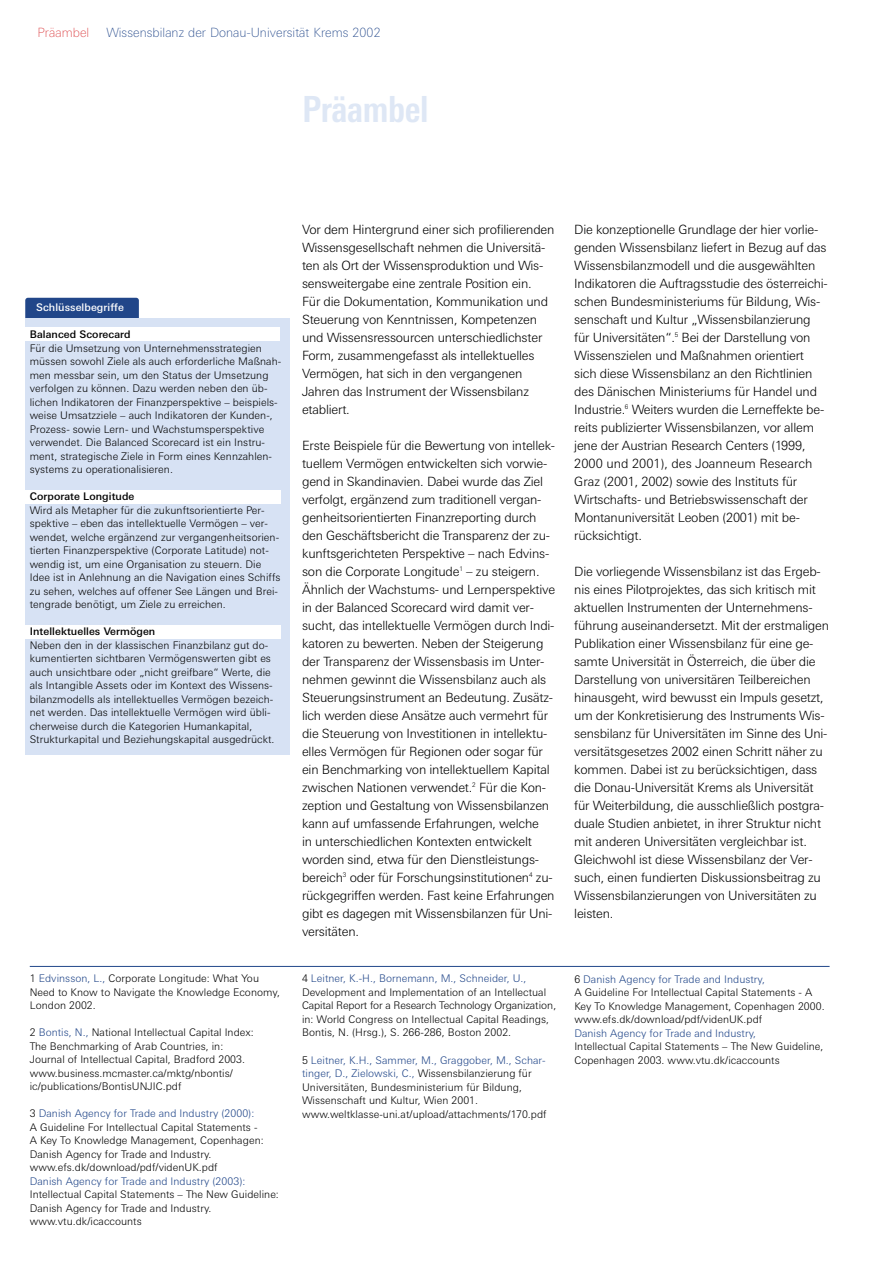
<style>
.page{position:relative;width:893px;height:1262px;background:#fff}
.page>*{position:absolute;margin:0;border:0;box-sizing:border-box;transform-origin:0 0}
.t1{font:700 condensed 36px "Linotype Univers";letter-spacing:-.01em;color:#dee7f5}
.t2{font:300 12.75px/18px "Linotype Univers Basic";letter-spacing:-.015em;color:#000}
.t3{font:100 12.75px "Linotype Univers Basic";letter-spacing:.005em;color:#214689}
.t4{font:100 12.75px "Linotype Univers Basic";letter-spacing:.005em;color:#dc4144}
.t5{font:300 10.5px/13.5px "Linotype Univers Basic";letter-spacing:.005em;color:#000}
.t6{font:300 10.5px "Linotype Univers Basic";letter-spacing:.005em;color:#214689}
.t7{font:500 10.5px "Linotype Univers Basic";letter-spacing:.005em;color:#000}
.t8{font:500 10.5px "Linotype Univers Basic";letter-spacing:.005em;color:#fff}
.s1{color:#214689}
</style>
<div class="page">
<div style="left:25px;top:298px;width:114px;height:29px;background:#214689;border-radius:3px"></div>
<div style="left:25px;top:318px;width:264px;height:437px;background:#d7e2f4"></div>
<div style="left:25px;top:328px;width:255px;height:13px;background:#fff"></div>
<div style="left:25px;top:490px;width:256px;height:13px;background:#fff"></div>
<div style="left:24px;top:625px;width:256px;height:14px;background:#fff"></div>
<hr style="left:30px;top:966px;width:799px;height:1px;background:#214689">
<p class="t4" style="left:37px;top:28px;width:53px">Präambel</p>
<p class="t3" style="left:106px;top:28px;width:276px">Wissensbilanz der Donau-Universität Krems 2002</p>
<h1 class="t1" style="left:302px;top:96px;width:128px">Präambel</h1>
<p class="t8" style="left:36px;top:304px;width:89px">Schlüsselbegriffe</p>
<p class="t7" style="left:30px;top:331px;width:102px">Balanced Scorecard</p>
<p class="t5" style="left:30px;top:342px;width:253px">Für die Umsetzung von Unternehmensstrategien müssen sowohl Ziele als auch erforderliche Maßnah&shy;men messbar sein, um den Status der Umsetzung verfolgen zu können. Dazu werden neben den üb&shy;lichen Indikatoren der Finanzperspektive – beispiels&shy;weise Umsatzziele – auch Indikatoren der Kunden-, Prozess- sowie Lern- und Wachstumsperspektive verwendet. Die Balanced Scorecard ist ein Instru&shy;ment, strategische Ziele in Form eines Kennzahlen&shy;systems zu operationalisieren.</p>
<p class="t7" style="left:30px;top:493px;width:106px">Corporate Longitude</p>
<p class="t5" style="left:30px;top:504px;width:252px">Wird als Metapher für die zukunftsorientierte Per&shy;spektive – eben das intellektuelle Vermögen – ver&shy;wendet, welche ergänzend zur vergangenheitsorien&shy;tierten Finanzperspektive (Corporate Latitude) not&shy;wendig ist, um eine Organisation zu steuern. Die Idee ist in Anlehnung an die Navigation eines Schiffs zu sehen, welches auf offener See Längen und Brei&shy;tengrade benötigt, um Ziele zu erreichen.</p>
<p class="t7" style="left:30px;top:628px;width:127px">Intellektuelles Vermögen</p>
<p class="t5" style="left:30px;top:639px;width:246px">Neben den in der klassischen Finanzbilanz gut do&shy;kumentierten sichtbaren Vermögenswerten gibt es auch unsichtbare oder „nicht greifbare“ Werte, die als Intangible Assets oder im Kontext des Wissens&shy;bilanzmodells als intellektuelles Vermögen bezeich&shy;net werden. Das intellektuelle Vermögen wird übli&shy;cherweise durch die Kategorien Humankapital, Strukturkapital und Beziehungskapital ausgedrückt.</p>
<p class="t5" style="left:30px;top:972px;width:252px">1 <span class="s1">Edvinsson, L.,</span> Corporate Longitude: What You<br>Need to Know to Navigate the Knowledge Economy,<br>London 2002.</p>
<p class="t5" style="left:30px;top:1026px;width:225px">2 <span class="s1">Bontis, N.,</span> National Intellectual Capital Index:<br>The Benchmarking of Arab Countries, in:<br>Journal of Intellectual Capital, Bradford 2003. www.business.mcmaster.ca/mktg/nbontis/ ic/publications/BontisUNJIC.pdf</p>
<p class="t5" style="left:30px;top:1107px;width:235px">3 <span class="s1">Danish Agency for Trade and Industry (2000):<br></span>A Guideline For Intellectual Capital Statements - A Key To Knowledge Management, Copenhagen:<br>Danish Agency for Trade and Industry. www.efs.dk/download/pdf/videnUK.pdf</p>
<p class="t6" style="left:30px;top:1177px;width:217px">Danish Agency for Trade and Industry (2003):</p>
<p class="t5" style="left:30px;top:1188px;width:251px">Intellectual Capital Statements – The New Guideline:<br>Danish Agency for Trade and Industry. www.vtu.dk/icaccounts</p>
<p class="t2" style="left:302px;top:222px;width:254px">Vor dem Hintergrund einer sich profilierenden Wissensgesellschaft nehmen die Universitä&shy;ten als Ort der Wissensproduktion und Wis&shy;sensweitergabe eine zentrale Position ein.<br>Für die Dokumentation, Kommunikation und Steuerung von Kenntnissen, Kompetenzen und Wissensressourcen unterschiedlichster Form, zusammengefasst als intellektuelles Vermögen, hat sich in den vergangenen Jahren das Instrument der Wissensbilanz etabliert.</p>
<p class="t2" style="left:302px;top:438px;width:255px">Erste Beispiele für die Bewertung von intellek&shy;tuellem Vermögen entwickelten sich vorwie&shy;gend in Skandinavien. Dabei wurde das Ziel verfolgt, ergänzend zum traditionell vergan&shy;genheitsorientierten Finanzreporting durch den Geschäftsbericht die Transparenz der zu&shy;kunftsgerichteten Perspektive – nach Edvins&shy;son die Corporate Longitude<sup>1</sup> – zu steigern.<br>Ähnlich der Wachstums- und Lernperspektive in der Balanced Scorecard wird damit ver&shy;sucht, das intellektuelle Vermögen durch Indi&shy;katoren zu bewerten. Neben der Steigerung der Transparenz der Wissensbasis im Unter&shy;nehmen gewinnt die Wissensbilanz auch als Steuerungsinstrument an Bedeutung. Zusätz&shy;lich werden diese Ansätze auch vermehrt für die Steuerung von Investitionen in intellektu&shy;elles Vermögen für Regionen oder sogar für ein Benchmarking von intellektuellem Kapital zwischen Nationen verwendet.<sup>2</sup> Für die Kon&shy;zeption und Gestaltung von Wissensbilanzen kann auf umfassende Erfahrungen, welche<br>in unterschiedlichen Kontexten entwickelt worden sind, etwa für den Dienstleistungs&shy;bereich<sup>3</sup> oder für Forschungsinstitutionen<sup>4</sup> zu&shy;rückgegriffen werden. Fast keine Erfahrungen gibt es dagegen mit Wissensbilanzen für Uni&shy;versitäten.</p>
<p class="t5" style="left:302px;top:973px;width:256px">4 <span class="s1">Leitner, K.-H., Bornemann, M., Schneider, U., </span>Development and Implementation of an Intellectual Capital Report for a Research Technology Organization, in: World Congress on Intellectual Capital Readings, Bontis, N. (Hrsg.), S. 266-286, Boston 2002.</p>
<p class="t5" style="left:302px;top:1054px;width:246px">5 <span class="s1">Leitner, K.H., Sammer, M., Graggober, M., Schar&shy;tinger, D., Zielowski, C.,</span> Wissensbilanzierung für Universitäten, Bundesministerium für Bildung, Wissenschaft und Kultur, Wien 2001. www.weltklasse-uni.at/upload/attachments/170.pdf</p>
<p class="t2" style="left:574px;top:222px;width:255px">Die konzeptionelle Grundlage der hier vorlie&shy;genden Wissensbilanz liefert in Bezug auf das Wissensbilanzmodell und die ausgewählten Indikatoren die Auftragsstudie des österreichi&shy;schen Bundesministeriums für Bildung, Wis&shy;senschaft und Kultur „Wissensbilanzierung für Universitäten“.<sup>5</sup> Bei der Darstellung von Wissenszielen und Maßnahmen orientiert sich diese Wissensbilanz an den Richtlinien des Dänischen Ministeriums für Handel und Industrie.<sup>6</sup> Weiters wurden die Lerneffekte be&shy;reits publizierter Wissensbilanzen, vor allem jene der Austrian Research Centers (1999, 2000 und 2001), des Joanneum Research Graz (2001, 2002) sowie des Instituts für Wirtschafts- und Betriebswissenschaft der Montanuniversität Leoben (2001) mit be&shy;rücksichtigt.</p>
<p class="t2" style="left:574px;top:564px;width:256px">Die vorliegende Wissensbilanz ist das Ergeb&shy;nis eines Pilotprojektes, das sich kritisch mit aktuellen Instrumenten der Unternehmens&shy;führung auseinandersetzt. Mit der erstmaligen Publikation einer Wissensbilanz für eine ge&shy;samte Universität in Österreich, die über die Darstellung von universitären Teilbereichen hinausgeht, wird bewusst ein Impuls gesetzt, um der Konkretisierung des Instruments Wis&shy;sensbilanz für Universitäten im Sinne des Uni&shy;versitätsgesetzes 2002 einen Schritt näher zu kommen. Dabei ist zu berücksichtigen, dass die Donau-Universität Krems als Universität für Weiterbildung, die ausschließlich postgra&shy;duale Studien anbietet, in ihrer Struktur nicht mit anderen Universitäten vergleichbar ist.<br>Gleichwohl ist diese Wissensbilanz der Ver&shy;such, einen fundierten Diskussionsbeitrag zu Wissensbilanzierungen von Universitäten zu leisten.</p>
<p class="t5" style="left:574px;top:973px;width:252px">6 <span class="s1">Danish Agency for Trade and Industry,<br></span>A Guideline For Intellectual Capital Statements - A Key To Knowledge Management, Copenhagen 2000. www.efs.dk/download/pdf/videnUK.pdf</p>
<p class="t6" style="left:574px;top:1029px;width:183px">Danish Agency for Trade and Industry,</p>
<p class="t5" style="left:574px;top:1041px;width:251px">Intellectual Capital Statements – The New Guideline,<br>Copenhagen 2003. www.vtu.dk/icaccounts</p>
</div>
